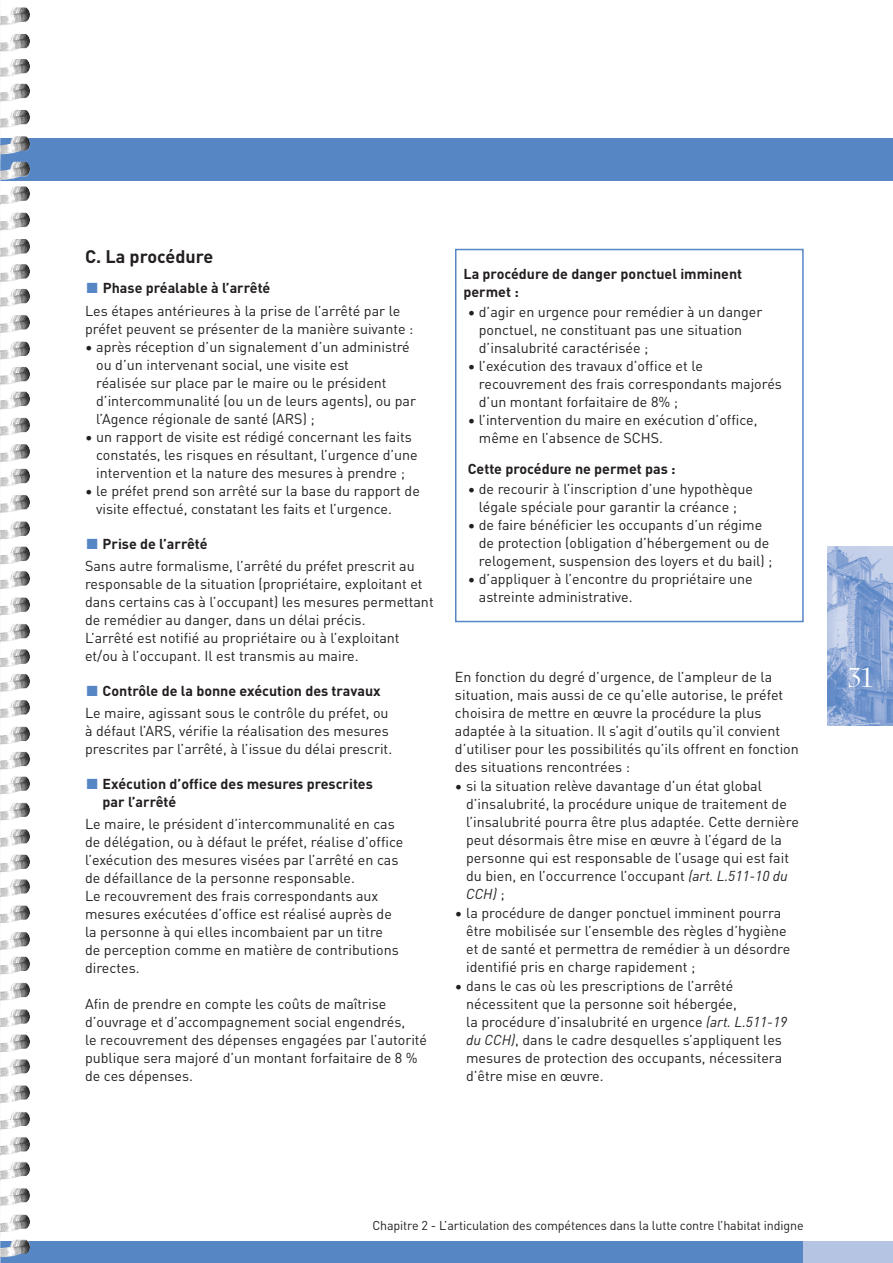
<style>
.page{position:relative;width:893px;height:1263px;background:#fff}
.page>*{position:absolute;margin:0;border:0;box-sizing:border-box;transform-origin:0 0}
.t1{font:27px "Charlemagne";color:#fff}
.t2{font:700 18px "DIN Pro";color:#231f20}
.t3{font:14.25px/18px "DIN Pro";color:#231f20}
.t4{font:700 14.25px/18px "DIN Pro";color:#231f20}
.t5{font:12.75px "DIN Pro";letter-spacing:-.01em;color:#231f20}
.s1{color:#5786c5}
.s2{font-weight:700}
.s3{font-weight:700;color:#5786c5}
.s4{font-style:italic}
</style>
<div class="page">
<div style="left:0;top:138px;width:893px;height:43px;background:#5786c5"></div>
<div style="left:0;top:1242px;width:893px;height:21px;background:#5786c5"></div>
<div style="left:804px;top:1242px;width:89px;height:21px;background:#b6c4e4"></div>
<img style="left:0;top:7px;width:30px;height:1256px">
<img style="left:827px;top:546px;width:66px;height:179px">
<div style="left:455px;top:249px;width:349px;height:373px;border:2px solid #5786c5"></div>
<p class="t2" style="left:85px;top:242px;width:130px">C. La procédure</p>
<p class="t3" style="left:85px;top:276px;width:317px;line-height:22.2px"><span class="s1">■</span> <span class="s2">Phase préalable à l’arrêté<br></span>Les étapes antérieures à la prise de l’arrêté par le</p>
<p class="t3" style="left:85px;top:318px;width:330px">préfet peuvent se présenter de la manière suivante :</p>
<p class="t3" style="left:96px;top:336px;width:321px;text-indent:-11px">• après réception d’un signalement d’un administré ou d’un intervenant social, une visite est<br>réalisée sur place par le maire ou le président d’intercommunalité (ou un de leurs agents), ou par l’Agence régionale de santé (ARS) ;</p>
<p class="t3" style="left:96px;top:426px;width:323px;text-indent:-11px">• un rapport de visite est rédigé concernant les faits constatés, les risques en résultant, l’urgence d’une intervention et la nature des mesures à prendre ;</p>
<p class="t3" style="left:96px;top:480px;width:325px;text-indent:-11px">• le préfet prend son arrêté sur la base du rapport de visite effectué, constatant les faits et l’urgence.</p>
<p class="t3" style="left:85px;top:531px;width:331px;line-height:22.2px"><span class="s3">■</span> <span class="s2">Prise de l’arrêté<br></span>Sans autre formalisme, l’arrêté du préfet prescrit au</p>
<p class="t3" style="left:85px;top:574px;width:350px">responsable de la situation (propriétaire, exploitant et dans certains cas à l’occupant) les mesures permettant de remédier au danger, dans un délai précis.<br>L’arrêté est notifié au propriétaire ou à l’exploitant et/ou à l’occupant. Il est transmis au maire.</p>
<p class="t3" style="left:85px;top:679px;width:305px;line-height:22.2px"><span class="s3">■</span> <span class="s2">Contrôle de la bonne exécution des travaux<br></span>Le maire, agissant sous le contrôle du préfet, ou</p>
<p class="t3" style="left:85px;top:721px;width:309px">à défaut l’ARS, vérifie la réalisation des mesures prescrites par l’arrêté, à l’issue du délai prescrit.</p>
<p class="t4" style="left:103px;top:774px;width:272px;text-indent:-18px"><span class="s1">■</span> Exécution d’office des mesures prescrites par l’arrêté</p>
<p class="t3" style="left:85px;top:814px;width:320px">Le maire, le président d’intercommunalité en cas de délégation, ou à défaut le préfet, réalise d’office l’exécution des mesures visées par l’arrêté en cas de défaillance de la personne responsable.<br>Le recouvrement des frais correspondants aux mesures exécutées d’office est réalisé auprès de la personne à qui elles incombaient par un titre<br>de perception comme en matière de contributions directes.</p>
<p class="t3" style="left:85px;top:994px;width:344px">Afin de prendre en compte les coûts de maîtrise d’ouvrage et d’accompagnement social engendrés,<br>le recouvrement des dépenses engagées par l’autorité publique sera majoré d’un montant forfaitaire de 8 % de ces dépenses.</p>
<p class="t4" style="left:463px;top:264px;width:280px">La procédure de danger ponctuel imminent permet :</p>
<p class="t3" style="left:479px;top:302px;width:285px;text-indent:-11px">• d’agir en urgence pour remédier à un danger ponctuel, ne constituant pas une situation d’insalubrité caractérisée ;</p>
<p class="t3" style="left:479px;top:356px;width:305px;text-indent:-11px">• l’exécution des travaux d’office et le recouvrement des frais correspondants majorés d’un montant forfaitaire de 8% ;</p>
<p class="t3" style="left:479px;top:410px;width:280px;text-indent:-11px">• l’intervention du maire en exécution d’office, même en l’absence de SCHS.</p>
<p class="t4" style="left:468px;top:459px;width:209px">Cette procédure ne permet pas :</p>
<p class="t3" style="left:468px;top:479px;width:287px;text-align:center">• de recourir à l’inscription d’une hypothèque légale spéciale pour garantir la créance ;</p>
<p class="t3" style="left:479px;top:515px;width:295px;text-indent:-11px">• de faire bénéficier les occupants d’un régime de protection (obligation d’hébergement ou de relogement, suspension des loyers et du bail) ;</p>
<p class="t3" style="left:479px;top:569px;width:275px;text-indent:-11px">• d’appliquer à l’encontre du propriétaire une astreinte administrative.</p>
<p class="t3" style="left:455px;top:667px;width:345px">En fonction du degré d’urgence, de l’ampleur de la situation, mais aussi de ce qu’elle autorise, le préfet choisira de mettre en œuvre la procédure la plus adaptée à la situation. Il s’agit d’outils qu’il convient d’utiliser pour les possibilités qu’ils offrent en fonction des situations rencontrées :</p>
<p class="t3" style="left:466px;top:776px;width:334px;text-indent:-11px">• si la situation relève davantage d’un état global d’insalubrité, la procédure unique de traitement de l’insalubrité pourra être plus adaptée. Cette dernière peut désormais être mise en œuvre à l’égard de la personne qui est responsable de l’usage qui est fait du bien, en l’occurrence l’occupant <span class="s4">(art. L.511-10 du CCH)</span> ;</p>
<p class="t3" style="left:466px;top:903px;width:326px;text-indent:-11px">• la procédure de danger ponctuel imminent pourra être mobilisée sur l’ensemble des règles d’hygiène et de santé et permettra de remédier à un désordre identifié pris en charge rapidement ;</p>
<p class="t3" style="left:466px;top:976px;width:323px;text-indent:-11px">• dans le cas où les prescriptions de l’arrêté nécessitent que la personne soit hébergée,<br>la procédure d’insalubrité en urgence <span class="s4">(art. L.511-19 du CCH)</span>, dans le cadre desquelles s’appliquent les mesures de protection des occupants, nécessitera d’être mise en œuvre.</p>
<h1 class="t1" style="left:847px;top:662px;width:28px">31</h1>
<p class="t5" style="left:372px;top:1216px;width:433px">Chapitre 2 - L’articulation des compétences dans la lutte contre l’habitat indigne</p>
</div>
